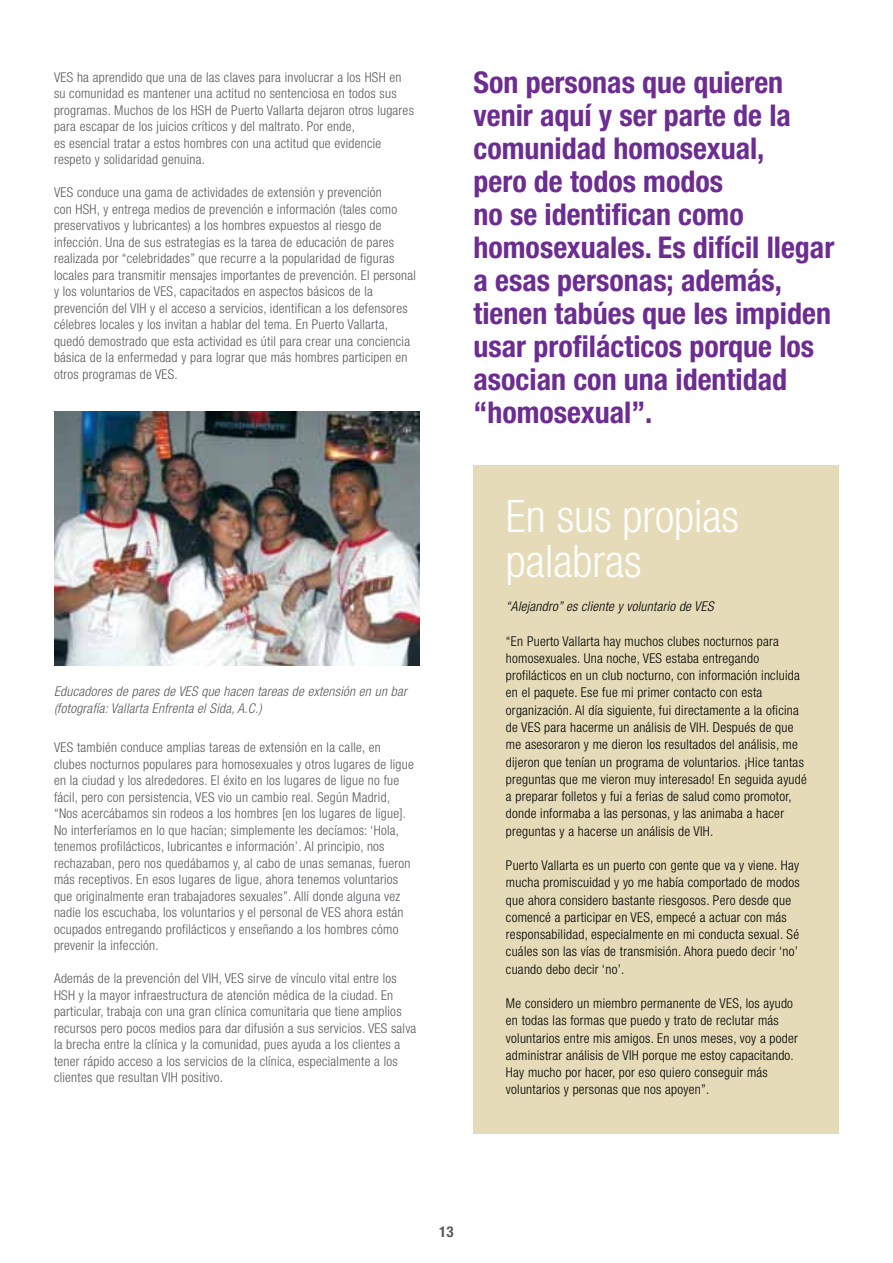
<style>
.page{position:relative;width:893px;height:1263px;background:#fff}
.page>*{position:absolute;margin:0;border:0;box-sizing:border-box;transform-origin:0 0}
.t1{font:300 condensed 45px/45px "Helvetica Neue LT Std";color:#fff}
.t2{font:700 condensed 30px/33px "Helvetica Neue LT Std";color:#6c2c91}
.t3{font:700 condensed 15px "Helvetica Neue LT Std";color:#58595b}
.t4{font:300 condensed 13.5px/16.5px "Helvetica Neue LT Std";letter-spacing:.02em;color:#58595b}
.t5{font:300 condensed 13.5px/17.2px "Helvetica Neue LT Std";letter-spacing:.02em;color:#000}
.t6{font:italic 300 condensed 13.5px/16.5px "Helvetica Neue LT Std";letter-spacing:.02em;color:#58595b}
.t7{font:italic 300 condensed 13.5px "Helvetica Neue LT Std";letter-spacing:.02em;color:#000}
</style>
<div class="page">
<img style="left:54px;top:412px;width:365px;height:253px">
<div style="left:473px;top:466px;width:366px;height:668px;background:#e5dbb8"></div>
<p class="t4" style="left:54px;top:69px;width:361px">VES ha aprendido que una de las claves para involucrar a los HSH en su comunidad es mantener una actitud no sentenciosa en todos sus programas. Muchos de los HSH de Puerto Vallarta dejaron otros lugares para escapar de los juicios críticos y del maltrato. Por ende,<br>es esencial tratar a estos hombres con una actitud que evidencie respeto y solidaridad genuina.</p>
<p class="t4" style="left:54px;top:184px;width:363px">VES conduce una gama de actividades de extensión y prevención<br>con HSH, y entrega medios de prevención e información (tales como preservativos y lubricantes) a los hombres expuestos al riesgo de infección. Una de sus estrategias es la tarea de educación de pares realizada por “celebridades” que recurre a la popularidad de figuras locales para transmitir mensajes importantes de prevención. El personal y los voluntarios de VES, capacitados en aspectos básicos de la prevención del VIH y el acceso a servicios, identifican a los defensores célebres locales y los invitan a hablar del tema. En Puerto Vallarta, quedó demostrado que esta actividad es útil para crear una conciencia básica de la enfermedad y para lograr que más hombres participen en otros programas de VES.</p>
<p class="t6" style="left:54px;top:683px;width:354px">Educadores de pares de VES que hacen tareas de extensión en un bar (fotografía: Vallarta Enfrenta el Sida, A.C.)</p>
<p class="t4" style="left:54px;top:739px;width:361px">VES también conduce amplias tareas de extensión en la calle, en clubes nocturnos populares para homosexuales y otros lugares de ligue en la ciudad y los alrededores. El éxito en los lugares de ligue no fue fácil, pero con persistencia, VES vio un cambio real. Según Madrid, “Nos acercábamos sin rodeos a los hombres [en los lugares de ligue].<br>No interferíamos en lo que hacían; simplemente les decíamos: ‘Hola, tenemos profilácticos, lubricantes e información’. Al principio, nos rechazaban, pero nos quedábamos y, al cabo de unas semanas, fueron más receptivos. En esos lugares de ligue, ahora tenemos voluntarios que originalmente eran trabajadores sexuales”. Allí donde alguna vez nadie los escuchaba, los voluntarios y el personal de VES ahora están ocupados entregando profilácticos y enseñando a los hombres cómo prevenir la infección.</p>
<p class="t4" style="left:54px;top:970px;width:364px">Además de la prevención del VIH, VES sirve de vínculo vital entre los HSH y la mayor infraestructura de atención médica de la ciudad. En particular, trabaja con una gran clínica comunitaria que tiene amplios recursos pero pocos medios para dar difusión a sus servicios. VES salva la brecha entre la clínica y la comunidad, pues ayuda a los clientes a tener rápido acceso a los servicios de la clínica, especialmente a los clientes que resultan VIH positivo.</p>
<p class="t2" style="left:473px;top:66px;width:362px">Son personas que quieren venir aquí y ser parte de la comunidad homosexual,<br>pero de todos modos<br>no se identifican como homosexuales. Es difícil llegar a esas personas; además, tienen tabúes que les impiden usar profilácticos porque los asocian con una identidad “homosexual”.</p>
<h1 class="t1" style="left:506px;top:493px;width:235px">En sus propias palabras</h1>
<p class="t7" style="left:506px;top:599px;width:209px">“Alejandro” es cliente y voluntario de VES</p>
<p class="t5" style="left:506px;top:632px;width:302px">“En Puerto Vallarta hay muchos clubes nocturnos para homosexuales. Una noche, VES estaba entregando profilácticos en un club nocturno, con información incluida en el paquete. Ese fue mi primer contacto con esta organización. Al día siguiente, fui directamente a la oficina de VES para hacerme un análisis de VIH. Después de que me asesoraron y me dieron los resultados del análisis, me dijeron que tenían un programa de voluntarios. ¡Hice tantas preguntas que me vieron muy interesado! En seguida ayudé a preparar folletos y fui a ferias de salud como promotor, donde informaba a las personas, y las animaba a hacer preguntas y a hacerse un análisis de VIH.</p>
<p class="t5" style="left:506px;top:856px;width:295px">Puerto Vallarta es un puerto con gente que va y viene. Hay mucha promiscuidad y yo me había comportado de modos que ahora considero bastante riesgosos. Pero desde que comencé a participar en VES, empecé a actuar con más responsabilidad, especialmente en mi conducta sexual. Sé cuáles son las vías de transmisión. Ahora puedo decir ‘no’ cuando debo decir ‘no’.</p>
<p class="t5" style="left:506px;top:994px;width:293px">Me considero un miembro permanente de VES, los ayudo en todas las formas que puedo y trato de reclutar más voluntarios entre mis amigos. En unos meses, voy a poder administrar análisis de VIH porque me estoy capacitando.<br>Hay mucho por hacer, por eso quiero conseguir más voluntarios y personas que nos apoyen”.</p>
<p class="t3" style="left:439px;top:1223px;width:16px">13</p>
</div>
